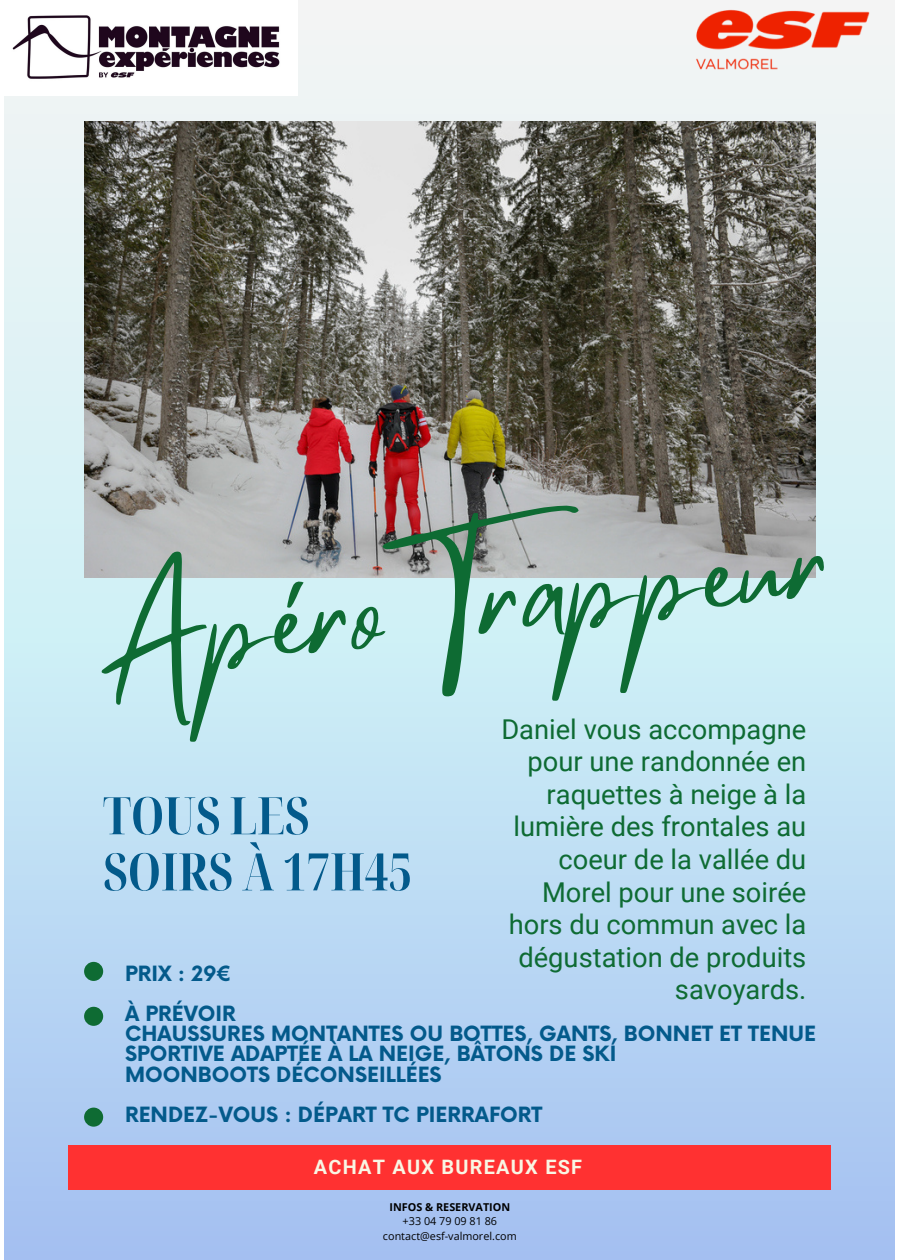
<style>
.page{position:relative;width:900px;height:1260px;background:#fff}
.page>*{position:absolute;margin:0;border:0;box-sizing:border-box;transform-origin:0 0}
.t1{font:120.38px "Mistrully";color:#0e6b33}
.t2{font:700 extra-condensed 51.69px/56.1px "Noto Serif Display";color:#035a8b}
.t3{font:27.31px/32.6px "Roboto";color:#0e6b33;text-align:right}
.t4{font:700 20.5px/20.2px "Now";color:#035a8b}
.t5{font:700 19.88px "Roboto";letter-spacing:.065em;color:#f9f6e4}
.t6{font:10.81px/14.6px "Open Sans";color:#000;text-align:center}
.s1{font-weight:700}
</style>
<div class="page">
<div style="left:5px;top:0;width:890px;height:1260px;background:linear-gradient(to bottom,#f6fff6,#a5cbf3)"></div>
<div style="left:84px;top:1007px;width:19px;height:19px;background:#0e6b33"></div>
<div style="left:84px;top:1108px;width:19px;height:19px;background:#0e6b33"></div>
<div style="left:69px;top:1146px;width:762px;height:44px;background:#ff3131"></div>
<div style="left:84px;top:962px;width:19px;height:19px;background:#0e6b33"></div>
<img style="left:5px;top:0;width:293px;height:96px">
<img style="left:84px;top:121px;width:732px;height:457px">
<img style="left:690px;top:0;width:205px;height:96px">
<h4 class="t1" style="left:82px;top:542px;width:743px;rotate:-6deg">Apéro Trappeur</h4>
<h4 class="t3" style="left:501px;top:713px;width:306px">Daniel vous accompagne pour une randonnée en raquettes à neige à la lumière des frontales au coeur de la vallée du<br>Morel pour une soirée hors du commun avec la dégustation de produits savoyards.</h4>
<h4 class="t2" style="left:103px;top:786px;width:310px">TOUS LES<br>SOIRS À 17H45</h4>
<h1 class="t4" style="left:125px;top:964px;width:108px">PRIX : 29€</h1>
<h3 class="t4" style="left:125px;top:1005px;width:692px">À PRÉVOIR<br>CHAUSSURES MONTANTES OU BOTTES, GANTS, BONNET ET TENUE SPORTIVE ADAPTÉE À LA NEIGE, BÂTONS DE SKI<br>MOONBOOTS DÉCONSEILLÉES</h3>
<h2 class="t4" style="left:125px;top:1106px;width:419px">RENDEZ-VOUS : DÉPART TC PIERRAFORT</h2>
<p class="t5" style="left:314px;top:1155px;width:270px">ACHAT AUX BUREAUX ESF</p>
<h4 class="t6" style="left:383px;top:1199px;width:135px"><span class="s1">INFOS &amp; RESERVATION </span>+33 04 79 09 81 86 contact@esf-valmorel.com</h4>
</div>
